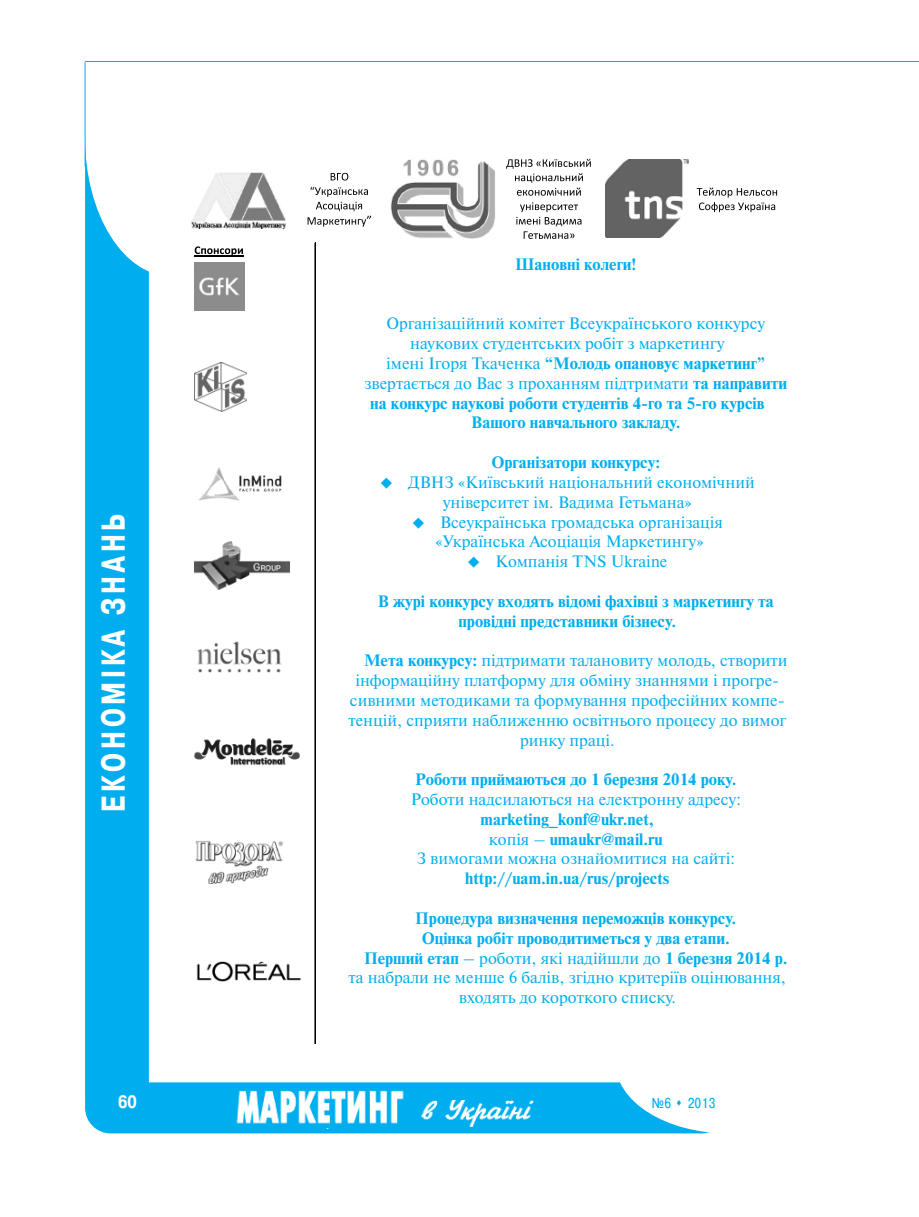
<style>
.page{position:relative;width:919px;height:1217px;background:#fff}
.page>*{position:absolute;margin:0;border:0;box-sizing:border-box;transform-origin:0 0}
.t1{font:700 33px "Pragmatica Cond C";letter-spacing:.13em;color:#fff;scale:.9 1}
.t2{font:700 18px "Pragmatica Cond C";color:#fff}
.t3{font:16.5px/19.8px "Newton C";color:#00aeef;text-align:center}
.t4{font:700 16.5px/19.8px "Newton C";color:#00aeef}
.t5{font:14.25px "Pragmatica Cond C";color:#00aeef}
.s1{font-weight:400}
.s2{font-weight:700}
</style>
<div class="page">
<div style="left:85px;top:112px;width:64px;height:1019px;background:#00aeef;border-radius:32px"></div>
<div style="left:85px;top:1082px;width:642px;height:51px;background:#00aeef;border-radius:26px"></div>
<img style="left:236px;top:1090px;width:168px;height:34px">
<img style="left:420px;top:1100px;width:113px;height:26px">
<div style="left:85px;top:0;width:172px;height:276px;background:#fff;border-radius:50%"></div>
<div style="left:615px;top:991px;width:226px;height:142px;background:#fff;border-radius:50%"></div>
<hr style="left:85px;top:62px;width:1px;height:104px;background:#00aeef">
<hr style="left:85px;top:61px;width:833px;height:1px;background:#00aeef">
<img style="left:191px;top:172px;width:94px;height:56px">
<svg style="left:330px;top:173px;width:18px;height:7px"></svg>
<svg style="left:307px;top:187px;width:64px;height:40px"></svg>
<img style="left:391px;top:159px;width:104px;height:80px">
<svg style="left:506px;top:159px;width:84px;height:37px"></svg>
<svg style="left:516px;top:202px;width:65px;height:37px"></svg>
<img style="left:605px;top:160px;width:83px;height:78px">
<svg style="left:696px;top:187px;width:81px;height:25px"></svg>
<svg style="left:195px;top:246px;width:48px;height:9px"></svg>
<hr style="left:194px;top:255px;width:50px;height:1px;background:#000">
<img style="left:194px;top:263px;width:50px;height:47px">
<img style="left:194px;top:362px;width:53px;height:49px">
<img style="left:198px;top:467px;width:84px;height:34px">
<img style="left:194px;top:541px;width:95px;height:48px">
<img style="left:197px;top:641px;width:85px;height:32px">
<img style="left:194px;top:738px;width:105px;height:28px">
<img style="left:195px;top:841px;width:88px;height:42px">
<img style="left:196px;top:961px;width:105px;height:21px">
<hr style="left:315px;top:243px;width:1px;height:800px;background:#000">
<hr style="left:314px;top:243px;width:1px;height:800px;background:#000">
<h1 class="t1" style="left:94px;top:811px;width:332px;rotate:-90deg">ЕКОНОМІКА ЗНАНЬ</h1>
<p class="t4" style="left:515px;top:254px;width:123px">Шановні колеги!</p>
<p class="t3" style="left:386px;top:314px;width:380px">Організаційний комітет Всеукраїнського конкурсу</p>
<p class="t3" style="left:410px;top:333px;width:316px">наукових студентських робіт з маркетингу</p>
<p class="t4" style="left:386px;top:353px;width:380px"><span class="s1">імені Ігоря Ткаченка</span> “Молодь опановує маркетинг”</p>
<p class="t3" style="left:364px;top:373px;width:424px">звертається до Вас з проханням підтримати <span class="s2">та направити</span></p>
<p class="t4" style="left:370px;top:393px;width:396px">на конкурс наукові роботи студентів 4-го та 5-го курсів</p>
<p class="t4" style="left:471px;top:413px;width:211px">Вашого навчального закладу.</p>
<p class="t4" style="left:491px;top:452px;width:170px">Організатори конкурсу:</p>
<p class="t3" style="left:380px;top:472px;width:376px">◆ ДВНЗ «Київський національний економічний університет ім. Вадима Гетьмана»</p>
<p class="t3" style="left:412px;top:512px;width:312px">◆ Всеукраїнська громадська організація «Українська Асоціація Маркетингу»</p>
<p class="t3" style="left:467px;top:551px;width:202px">◆ Компанія TNS Ukraine</p>
<p class="t4" style="left:458px;top:591px;width:317px;text-indent:-81px">В журі конкурсу входять відомі фахівці з маркетингу та провідні представники бізнесу.</p>
<p class="t3" style="left:364px;top:650px;width:425px"><span class="s2">Мета конкурсу:</span> підтримати талановиту молодь, створити</p>
<p class="t3" style="left:355px;top:670px;width:425px">інформаційну платформу для обміну знаннями і прогре-</p>
<p class="t3" style="left:350px;top:690px;width:436px">сивними методиками та формування професійних компе-</p>
<p class="t3" style="left:348px;top:710px;width:439px">тенцій, сприяти наближенню освітнього процесу до вимог</p>
<p class="t3" style="left:520px;top:729px;width:96px">ринку праці.</p>
<p class="t4" style="left:415px;top:769px;width:323px">Роботи приймаються до 1 березня 2014 року.</p>
<p class="t3" style="left:411px;top:789px;width:331px">Роботи надсилаються на електронну адресу:</p>
<p class="t4" style="left:480px;top:809px;width:175px">marketing_konf@ukr.net,</p>
<p class="t4" style="left:489px;top:828px;width:175px"><span class="s1">копія –</span> umaukr@mail.ru</p>
<p class="t3" style="left:416px;top:848px;width:320px">З вимогами можна ознайомитися на сайті:</p>
<p class="t4" style="left:465px;top:868px;width:206px">http://uam.in.ua/rus/projects</p>
<p class="t4" style="left:415px;top:908px;width:323px">Процедура визначення переможців конкурсу.</p>
<p class="t4" style="left:422px;top:927px;width:309px">Оцінка робіт проводитиметься у два етапи.</p>
<p class="t4" style="left:364px;top:947px;width:425px">Перший етап <span class="s1">– роботи, які надійшли до</span> 1 березня 2014 р.</p>
<p class="t3" style="left:348px;top:967px;width:439px">та набрали не менше 6 балів, згідно критеріїв оцінювання,</p>
<p class="t3" style="left:459px;top:987px;width:218px">входять до короткого списку.</p>
<p class="t2" style="left:118px;top:1090px;width:20px">60</p>
<p class="t5" style="left:652px;top:1093px;width:65px">№6 ▲ 2013</p>
</div>
